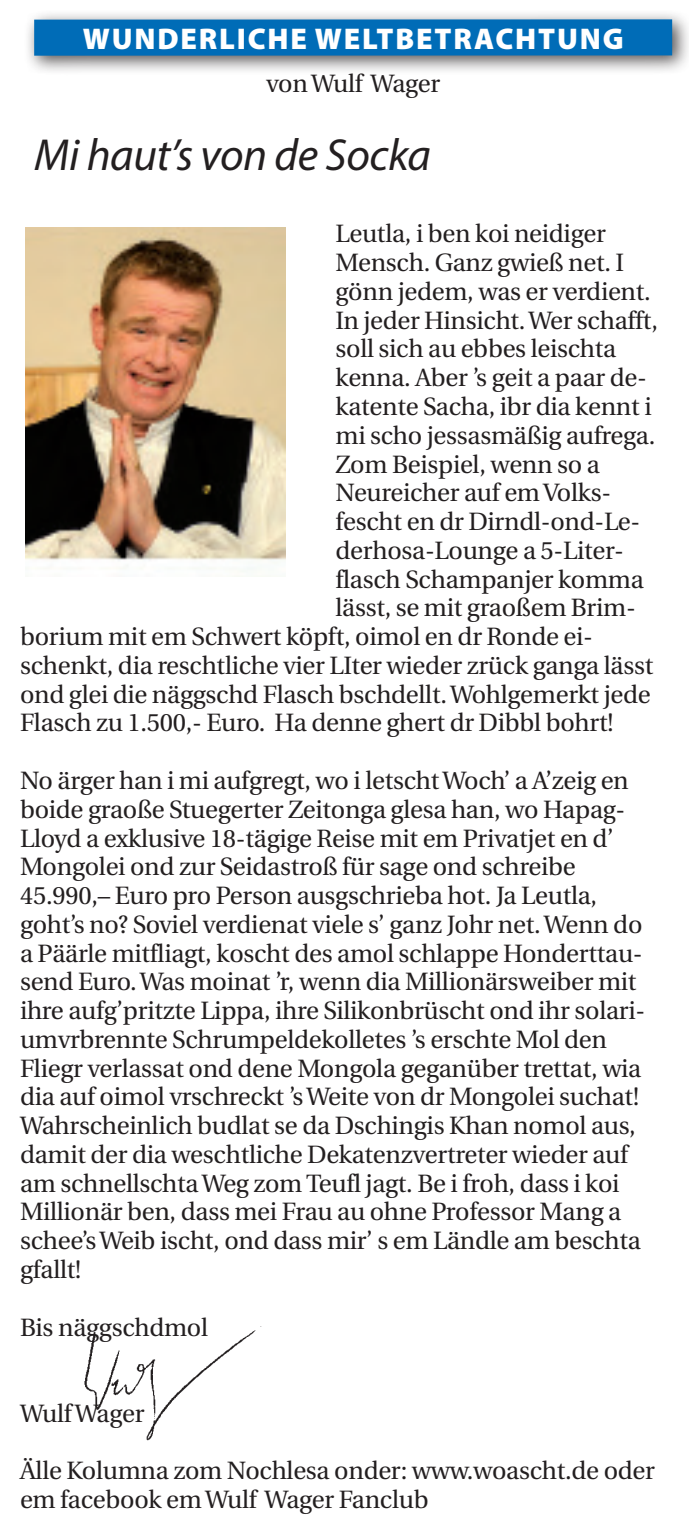
<style>
.page{position:relative;width:689px;height:1524px;background:#fff}
.page>*{position:absolute;margin:0;border:0;box-sizing:border-box;transform-origin:0 0}
.t1{font:italic 45px "Myriad Pro";letter-spacing:-.01em;color:#231f20}
.t2{font:900 30px "Myriad Pro";letter-spacing:.06em;color:#fff}
.t3{font:25px/28.8px "Utopia";letter-spacing:-.01em;color:#231f20}
</style>
<div class="page">
<div style="left:24px;top:9px;width:665px;height:67px;background:#231f20;opacity:.75"></div>
<div style="left:34px;top:19px;width:638px;height:37px;background:#006cb7"></div>
<img style="left:25px;top:227px;width:261px;height:342px">
<img style="left:84px;top:1326px;width:178px;height:115px">
<p class="t2" style="left:83px;top:19px;width:542px">WUNDERLICHE WELTBETRACHTUNG</p>
<p class="t3" style="left:266px;top:69px;width:176px">von Wulf Wager</p>
<h1 class="t1" style="left:34px;top:127px;width:398px">Mi haut’s von de Socka</h1>
<p class="t3" style="left:335px;top:220px;width:272px">Leutla, i ben koi neidiger</p>
<p class="t3" style="left:335px;top:249px;width:290px">Mensch. Ganz gwieß net. I</p>
<p class="t3" style="left:335px;top:277px;width:317px">gönn jedem, was er verdient.</p>
<p class="t3" style="left:335px;top:306px;width:324px">In jeder Hinsicht. Wer schafft,</p>
<p class="t3" style="left:335px;top:335px;width:282px">soll sich au ebbes leischta</p>
<p class="t3" style="left:335px;top:364px;width:313px">kenna. Aber ’s geit a paar de-</p>
<p class="t3" style="left:335px;top:392px;width:317px">katente Sacha, ibr dia kennt i</p>
<p class="t3" style="left:335px;top:421px;width:321px">mi scho jessasmäßig aufrega.</p>
<p class="t3" style="left:335px;top:450px;width:266px">Zom Beispiel, wenn so a</p>
<p class="t3" style="left:335px;top:479px;width:277px">Neureicher auf em Volks-</p>
<p class="t3" style="left:335px;top:507px;width:306px">fescht en dr Dirndl-ond-Le-</p>
<p class="t3" style="left:335px;top:536px;width:290px">derhosa-Lounge a 5-Liter-</p>
<p class="t3" style="left:335px;top:565px;width:310px">flasch Schampanjer komma</p>
<p class="t3" style="left:335px;top:594px;width:302px">lässt, se mit graoßem Brim-</p>
<p class="t3" style="left:20px;top:622px;width:574px">borium mit em Schwert köpft, oimol en dr Ronde ei-</p>
<p class="t3" style="left:20px;top:651px;width:635px">schenkt, dia reschtliche vier LIter wieder zrück ganga lässt</p>
<p class="t3" style="left:20px;top:680px;width:632px">ond glei die näggschd Flasch bschdellt. Wohlgemerkt jede</p>
<p class="t3" style="left:20px;top:709px;width:595px">Flasch zu 1.500,- Euro. Ha denne ghert dr Dibbl bohrt!</p>
<p class="t3" style="left:20px;top:766px;width:627px">No ärger han i mi aufgregt, wo i letscht Woch’ a A’zeig en boide graoße Stuegerter Zeitonga glesa han, wo Hapag-Lloyd a exklusive 18-tägige Reise mit em Privatjet en d’ Mongolei ond zur Seidastroß für sage ond schreibe 45.990,– Euro pro Person ausgschrieba hot. Ja Leutla, goht’s no? Soviel verdienat viele s’ ganz Johr net. Wenn do a Päärle mitfliagt, koscht des amol schlappe Honderttau&shy;send Euro. Was moinat ’r, wenn dia Millionärsweiber mit ihre aufg’pritzte Lippa, ihre Silikonbrüscht ond ihr solari&shy;umvrbrennte Schrumpeldekolletes ’s erschte Mol den Fliegr verlassat ond dene Mongola geganüber trettat, wia dia auf oimol vrschreckt ’s Weite von dr Mongolei suchat!<br>Wahrscheinlich budlat se da Dschingis Khan nomol aus, damit der dia weschtliche Dekatenzvertreter wieder auf am schnellschta Weg zom Teufl jagt. Be i froh, dass i koi Millionär ben, dass mei Frau au ohne Professor Mang a schee’s Weib ischt, ond dass mir’ s em Ländle am beschta gfallt!</p>
<p class="t3" style="left:20px;top:1312px;width:190px">Bis näggschdmol</p>
<p class="t3" style="left:20px;top:1399px;width:126px">Wulf Wager</p>
<p class="t3" style="left:20px;top:1456px;width:636px">Älle Kolumna zom Nochlesa onder: www.woascht.de oder em facebook em Wulf Wager Fanclub</p>
</div>
